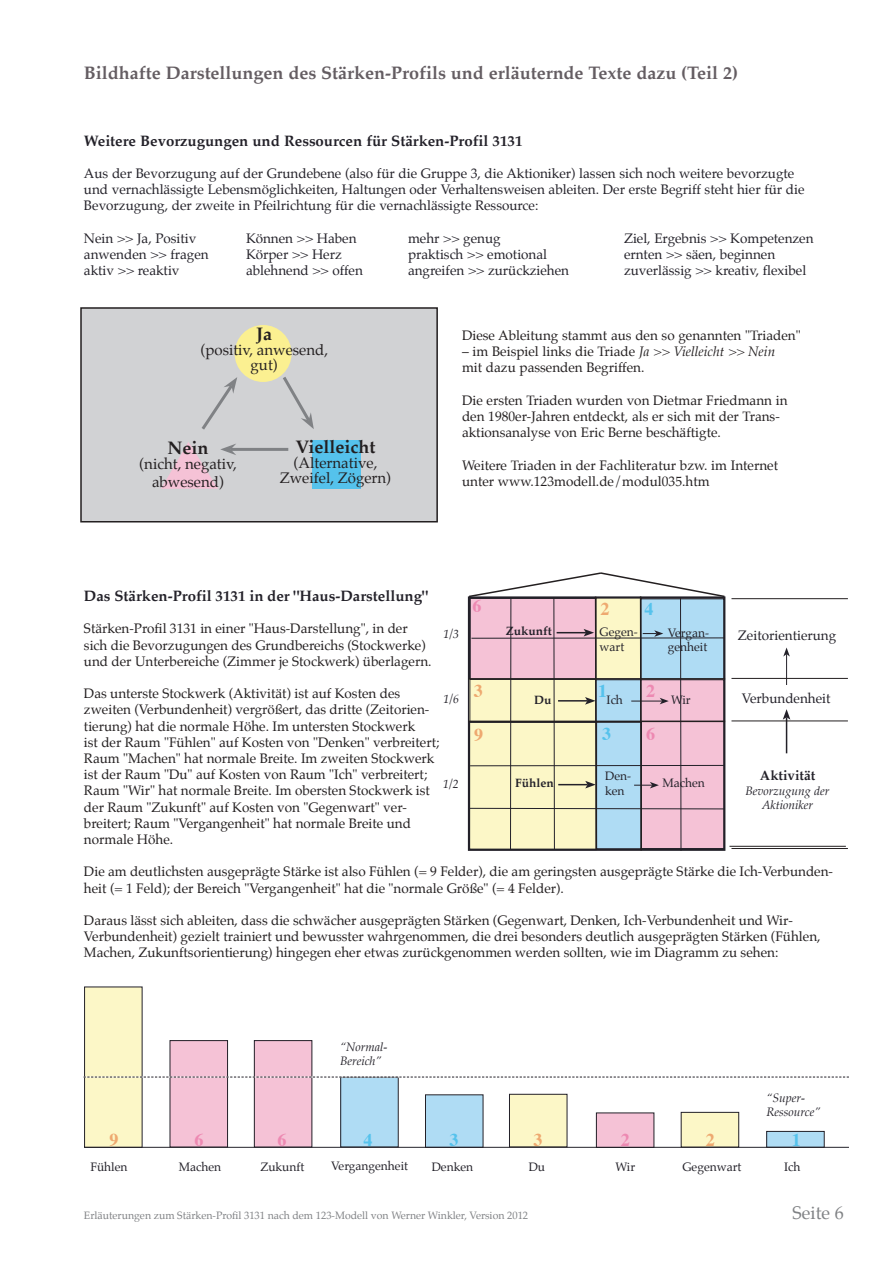
<style>
.page{position:relative;width:893px;height:1263px;background:#fff}
.page>*{position:absolute;margin:0;border:0;box-sizing:border-box;transform-origin:0 0}
.t1{font:700 18px "Palatino";color:#645d62}
.t2{font:700 18px "Palatino";color:#231f20}
.t3{font:18px "Palatino";color:#808285}
.t4{font:700 18px "Times";color:#eea970}
.t5{font:700 18px "Times";color:#ed89b2}
.t6{font:700 18px "Times";color:#55c2ec}
.t7{font:700 15px "Palatino";color:#232129}
.t8{font:15px/15px "Palatino";color:#231f20;text-align:center}
.t9{font:13.5px/16.2px "Palatino";color:#231f20}
.t10{font:13.5px/16.2px "Palatino";color:#232129}
.t11{font:700 13.5px "Palatino";color:#232129}
.t12{font:12px/14.4px "Palatino";color:#232129}
.t13{font:italic 12px/14.4px "Palatino";color:#232129}
.t14{font:700 12px "Palatino";color:#232129}
.t15{font:10.5px "Palatino";color:#808285}
.s1{font-style:italic}
</style>
<div class="page">
<div style="left:81px;top:308px;width:356px;height:214px;background:#d1d2d4"></div>
<div style="left:80px;top:307px;width:358px;height:215px;border:2px solid #231f20"></div>
<svg style="left:283px;top:377px;width:31px;height:52px"></svg>
<hr style="left:231px;top:448px;width:57px;height:3px;background:#808285">
<svg style="left:201px;top:377px;width:36px;height:53px"></svg>
<div style="left:235px;top:325px;width:57px;height:57px;background:#fbf091;border-radius:50%"></div>
<div style="left:312px;top:440px;width:48px;height:48px;background:#55c2ec"></div>
<svg style="left:161px;top:442px;width:75px;height:47px"></svg>
<hr style="left:729px;top:846px;width:117px;height:1px;background:#231f20">
<hr style="left:786px;top:717px;width:1px;height:36px;background:#232129">
<svg style="left:783px;top:709px;width:7px;height:11px"></svg>
<hr style="left:786px;top:654px;width:1px;height:31px;background:#232129">
<svg style="left:783px;top:647px;width:7px;height:9px"></svg>
<svg style="left:467px;top:572px;width:259px;height:279px;background:#dad0cb"></svg>
<hr style="left:469px;top:678px;width:256px;height:2px;background:#231f20">
<hr style="left:469px;top:721px;width:256px;height:1px;background:#231f20">
<hr style="left:731px;top:721px;width:117px;height:1px;background:#231f20">
<hr style="left:731px;top:678px;width:117px;height:1px;background:#231f20">
<hr style="left:731px;top:598px;width:117px;height:1px;background:#231f20">
<hr style="left:731px;top:848px;width:117px;height:1px;background:#231f20">
<div style="left:767px;top:1131px;width:57px;height:16px;background:#afdcf4"></div>
<div style="left:766px;top:1131px;width:59px;height:17px;border:1px solid #232129"></div>
<div style="left:596px;top:1113px;width:58px;height:34px;background:#f5c2d6"></div>
<div style="left:681px;top:1112px;width:58px;height:35px;background:#fcf7c7"></div>
<div style="left:681px;top:1112px;width:58px;height:35px;border:1px solid #232129"></div>
<div style="left:425px;top:1095px;width:58px;height:52px;background:#afdcf4"></div>
<div style="left:509px;top:1094px;width:58px;height:53px;background:#fcf7c7"></div>
<div style="left:509px;top:1094px;width:58px;height:53px;border:1px solid #232129"></div>
<div style="left:341px;top:1077px;width:57px;height:70px;background:#afdcf4"></div>
<div style="left:340px;top:1077px;width:59px;height:70px;border:1px solid #232129"></div>
<div style="left:170px;top:1040px;width:58px;height:107px;background:#f5c2d6"></div>
<div style="left:170px;top:1040px;width:58px;height:107px;border:1px solid #232129"></div>
<div style="left:254px;top:1040px;width:58px;height:107px;background:#f5c2d6"></div>
<div style="left:254px;top:1040px;width:58px;height:107px;border:1px solid #232129"></div>
<div style="left:85px;top:987px;width:57px;height:160px;background:#fcf7c7"></div>
<div style="left:84px;top:986px;width:58px;height:162px;border:1px solid #232129"></div>
<svg style="left:84px;top:1077px;width:765px;height:1px"></svg>
<hr style="left:84px;top:1147px;width:765px;height:1px;background:#232129">
<h1 class="t1" style="left:84px;top:57px;width:656px">Bildhafte Darstellungen des Stärken-Profils und erläuternde Texte dazu (Teil 2)</h1>
<p class="t7" style="left:84px;top:128px;width:440px">Weitere Bevorzugungen und Ressourcen für Stärken-Profil 3131</p>
<p class="t10" style="left:84px;top:165px;width:722px">Aus der Bevorzugung auf der Grundebene (also für die Gruppe 3, die Aktioniker) lassen sich noch weitere bevorzugte und vernachlässigte Lebensmöglichkeiten, Haltungen oder Verhaltensweisen ableiten. Der erste Begriff steht hier für die<br>Bevorzugung, der zweite in Pfeilrichtung für die vernachlässigte Ressource:</p>
<p class="t10" style="left:84px;top:230px;width:114px">Nein &gt;&gt; Ja, Positiv</p>
<p class="t10" style="left:246px;top:230px;width:112px">Können &gt;&gt; Haben</p>
<p class="t10" style="left:408px;top:230px;width:94px">mehr &gt;&gt; genug</p>
<p class="t10" style="left:624px;top:230px;width:191px">Ziel, Ergebnis &gt;&gt; Kompetenzen</p>
<p class="t10" style="left:84px;top:246px;width:126px">anwenden &gt;&gt; fragen</p>
<p class="t10" style="left:246px;top:246px;width:97px">Körper &gt;&gt; Herz</p>
<p class="t10" style="left:408px;top:246px;width:141px">praktisch &gt;&gt; emotional</p>
<p class="t10" style="left:624px;top:246px;width:153px">ernten &gt;&gt; säen, beginnen</p>
<p class="t10" style="left:84px;top:262px;width:97px">aktiv &gt;&gt; reaktiv</p>
<p class="t10" style="left:246px;top:262px;width:118px">ablehnend &gt;&gt; offen</p>
<p class="t10" style="left:408px;top:262px;width:163px">angreifen &gt;&gt; zurückziehen</p>
<p class="t10" style="left:624px;top:262px;width:184px">zuverlässig &gt;&gt; kreativ, flexibel</p>
<h1 class="t2" style="left:256px;top:318px;width:18px">Ja</h1>
<p class="t8" style="left:200px;top:342px;width:129px">(positiv, anwesend, gut)</p>
<h1 class="t2" style="left:168px;top:432px;width:42px">Nein</h1>
<p class="t8" style="left:139px;top:454px;width:99px;line-height:18px">(nicht, negativ, abwesend)</p>
<h1 class="t2" style="left:295px;top:431px;width:81px">Vielleicht</h1>
<p class="t8" style="left:280px;top:455px;width:113px">(Alternative,<br>Zweifel, Zögern)</p>
<p class="t9" style="left:462px;top:327px;width:340px">Diese Ableitung stammt aus den so genannten "Triaden"</p>
<p class="t9" style="left:462px;top:343px;width:315px">– im Beispiel links die Triade <span class="s1">Ja &gt;&gt; Vielleicht &gt;&gt; Nein </span>mit dazu passenden Begriffen.</p>
<p class="t9" style="left:462px;top:392px;width:327px">Die ersten Triaden wurden von Dietmar Friedmann in den 1980er-Jahren entdeckt, als er sich mit der Trans&shy;aktionsanalyse von Eric Berne beschäftigte.</p>
<p class="t9" style="left:462px;top:457px;width:318px">Weitere Triaden in der Fachliteratur bzw. im Internet unter www.123modell.de/modul035.htm</p>
<p class="t7" style="left:84px;top:583px;width:346px">Das Stärken-Profil 3131 in der "Haus-Darstellung"</p>
<p class="t9" style="left:84px;top:621px;width:349px">Stärken-Profil 3131 in einer "Haus-Darstellung", in der sich die Bevorzugungen des Grundbereichs (Stockwerke) und der Unterbereiche (Zimmer je Stockwerk) überlagern.</p>
<p class="t9" style="left:84px;top:685px;width:357px">Das unterste Stockwerk (Aktivität) ist auf Kosten des zweiten (Verbundenheit) vergrößert, das dritte (Zeitorien&shy;tierung) hat die normale Höhe. Im untersten Stockwerk<br>ist der Raum "Fühlen" auf Kosten von "Denken" verbreitert; Raum "Machen" hat normale Breite. Im zweiten Stockwerk ist der Raum "Du" auf Kosten von Raum "Ich" verbreitert; Raum "Wir" hat normale Breite. Im obersten Stockwerk ist der Raum "Zukunft" auf Kosten von "Gegenwart" ver&shy;breitert; Raum "Vergangenheit" hat normale Breite und normale Höhe.</p>
<p class="t9" style="left:84px;top:864px;width:751px">Die am deutlichsten ausgeprägte Stärke ist also Fühlen (= 9 Felder), die am geringsten ausgeprägte Stärke die Ich-Verbunden&shy;heit (= 1 Feld); der Bereich "Vergangenheit" hat die "normale Größe" (= 4 Felder).</p>
<p class="t9" style="left:84px;top:912px;width:738px">Daraus lässt sich ableiten, dass die schwächer ausgeprägten Stärken (Gegenwart, Denken, Ich-Verbundenheit und Wir-<br>Verbundenheit) gezielt trainiert und bewusster wahrgenommen, die drei besonders deutlich ausgeprägten Stärken (Fühlen,<br>Machen, Zukunftsorientierung) hingegen eher etwas zurückgenommen werden sollten, wie im Diagramm zu sehen:</p>
<h1 class="t5" style="left:472px;top:589px;width:10px">6</h1>
<h1 class="t4" style="left:600px;top:591px;width:10px">2</h1>
<h1 class="t6" style="left:645px;top:591px;width:10px">4</h1>
<p class="t14" style="left:506px;top:621px;width:47px">Zukunft</p>
<p class="t12" style="left:668px;top:625px;width:43px">Vergan&shy;genheit</p>
<p class="t12" style="left:600px;top:625px;width:40px">Gegen&shy;wart</p>
<h1 class="t6" style="left:598px;top:674px;width:10px">1</h1>
<p class="t13" style="left:443px;top:627px;width:17px">1/3</p>
<p class="t10" style="left:738px;top:627px;width:100px">Zeitorientierung</p>
<h1 class="t5" style="left:646px;top:674px;width:10px">2</h1>
<h1 class="t4" style="left:474px;top:674px;width:10px">3</h1>
<p class="t10" style="left:742px;top:690px;width:90px">Verbundenheit</p>
<p class="t13" style="left:443px;top:691px;width:17px">1/6</p>
<p class="t12" style="left:607px;top:693px;width:18px">Ich</p>
<p class="t14" style="left:534px;top:690px;width:19px">Du</p>
<p class="t12" style="left:671px;top:693px;width:21px">Wir</p>
<h1 class="t5" style="left:646px;top:717px;width:10px">6</h1>
<h1 class="t6" style="left:602px;top:717px;width:10px">3</h1>
<h1 class="t4" style="left:474px;top:717px;width:10px">9</h1>
<p class="t11" style="left:760px;top:764px;width:57px">Aktivität</p>
<p class="t13" style="left:746px;top:783px;width:85px;text-align:center">Bevorzugung der<br>Aktioniker</p>
<p class="t12" style="left:605px;top:769px;width:28px">Den&shy;ken</p>
<p class="t14" style="left:515px;top:772px;width:40px">Fühlen</p>
<p class="t12" style="left:662px;top:776px;width:44px">Machen</p>
<p class="t13" style="left:443px;top:776px;width:17px">1/2</p>
<p class="t13" style="left:340px;top:1040px;width:49px">“Normal-<br>Bereich”</p>
<p class="t13" style="left:766px;top:1091px;width:56px">“Super-<br>Ressource”</p>
<h1 class="t4" style="left:109px;top:1122px;width:10px">9</h1>
<h1 class="t5" style="left:194px;top:1122px;width:10px">6</h1>
<h1 class="t5" style="left:277px;top:1122px;width:10px">6</h1>
<h1 class="t6" style="left:363px;top:1122px;width:10px">4</h1>
<h1 class="t6" style="left:450px;top:1122px;width:10px">3</h1>
<h1 class="t4" style="left:534px;top:1122px;width:10px">3</h1>
<h1 class="t5" style="left:621px;top:1122px;width:10px">2</h1>
<h1 class="t4" style="left:706px;top:1122px;width:10px">2</h1>
<h1 class="t6" style="left:792px;top:1122px;width:10px">1</h1>
<p class="t12" style="left:90px;top:1160px;width:39px">Fühlen</p>
<p class="t12" style="left:179px;top:1160px;width:44px">Machen</p>
<p class="t12" style="left:260px;top:1160px;width:46px">Zukunft</p>
<p class="t12" style="left:331px;top:1159px;width:78px">Vergangenheit</p>
<p class="t12" style="left:432px;top:1160px;width:43px">Denken</p>
<p class="t12" style="left:529px;top:1160px;width:18px">Du</p>
<p class="t12" style="left:615px;top:1160px;width:21px">Wir</p>
<p class="t12" style="left:682px;top:1160px;width:60px">Gegenwart</p>
<p class="t12" style="left:784px;top:1160px;width:18px">Ich</p>
<p class="t15" style="left:84px;top:1207px;width:446px">Erläuterungen zum Stärken-Profil 3131 nach dem 123-Modell von Werner Winkler, Version 2012</p>
<h1 class="t3" style="left:792px;top:1198px;width:53px">Seite 6</h1>
</div>
